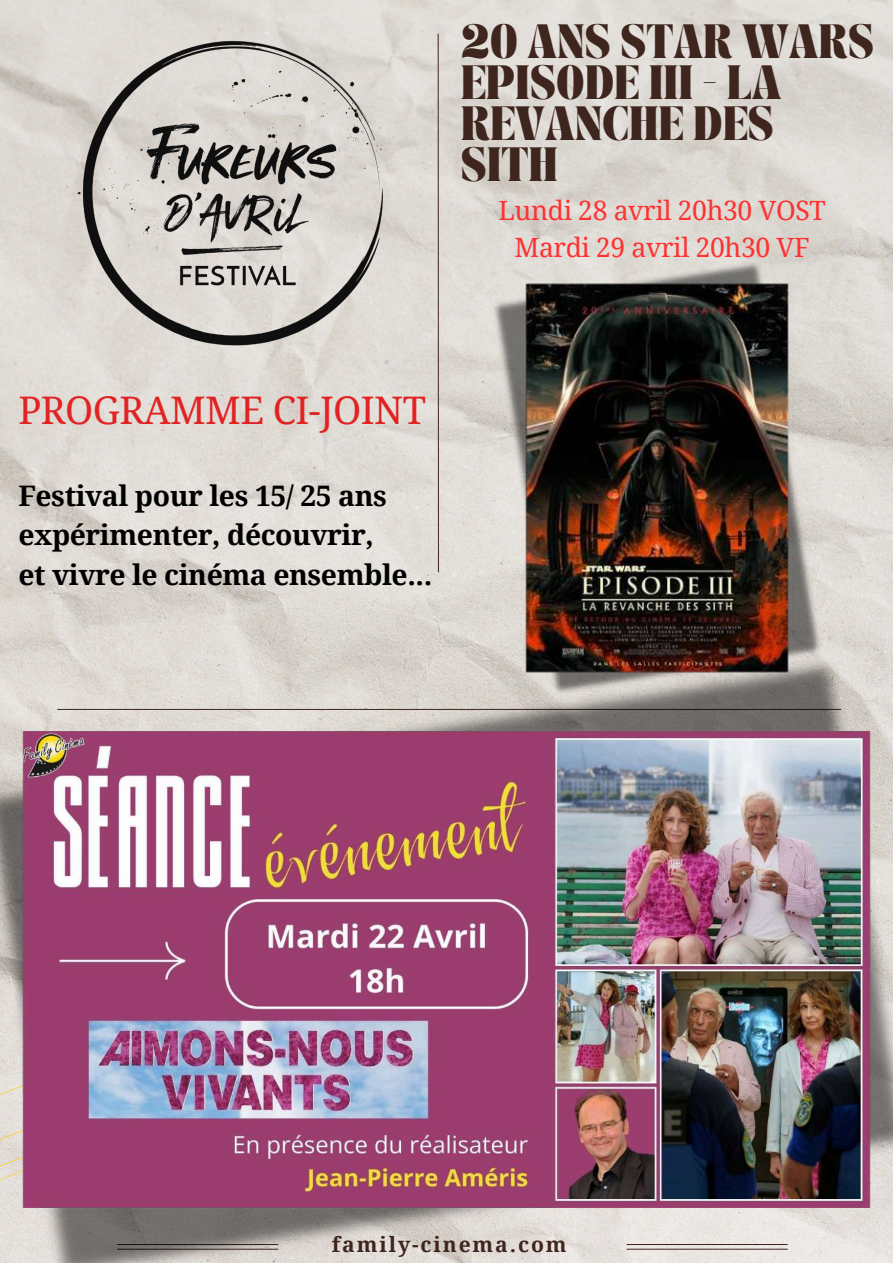
<style>
.page{position:relative;width:893px;height:1263px;background:#fff}
.page>*{position:absolute;margin:0;border:0;box-sizing:border-box;transform-origin:0 0}
.t1{font:38.03px "Droid Serif";letter-spacing:-.015em;color:#e12323}
.t2{font:700 29.55px/41.1px "TANASHFORD";color:#3e251e}
.t3{font:700 28.28px/39.4px "Droid Serif";letter-spacing:-.015em;color:#000}
.t4{font:26.55px/37.1px "Droid Serif";letter-spacing:-.015em;color:#ff3131;text-align:center}
.t5{font:700 21.08px "Droid Serif";letter-spacing:.09em;color:#3e251e}
</style>
<div class="page">
<img style="left:0;top:0;width:893px;height:651px">
<svg style="left:437px;top:33px;width:2px;height:540px"></svg>
<img style="left:490px;top:247px;width:334px;height:404px">
<img style="left:53px;top:17px;width:355px;height:356px">
<img style="left:0;top:651px;width:893px;height:612px">
<p class="t2" style="left:461px;top:25px;width:415px">20 ANS STAR WARS<br>EPISODE III - LA<br>REVANCHE DES<br>SITH</p>
<p class="t4" style="left:498px;top:192px;width:329px">Lundi 28 avril 20h30 VOST<br>Mardi 29 avril 20h30 VF</p>
<h1 class="t1" style="left:18px;top:389px;width:409px">PROGRAMME CI-JOINT</h1>
<p class="t3" style="left:18px;top:477px;width:415px">Festival pour les 15/ 25 ans expérimenter, découvrir,<br>et vivre le cinéma ensemble...</p>
<p class="t5" style="left:332px;top:1232px;width:236px">family-cinema.com</p>
</div>
